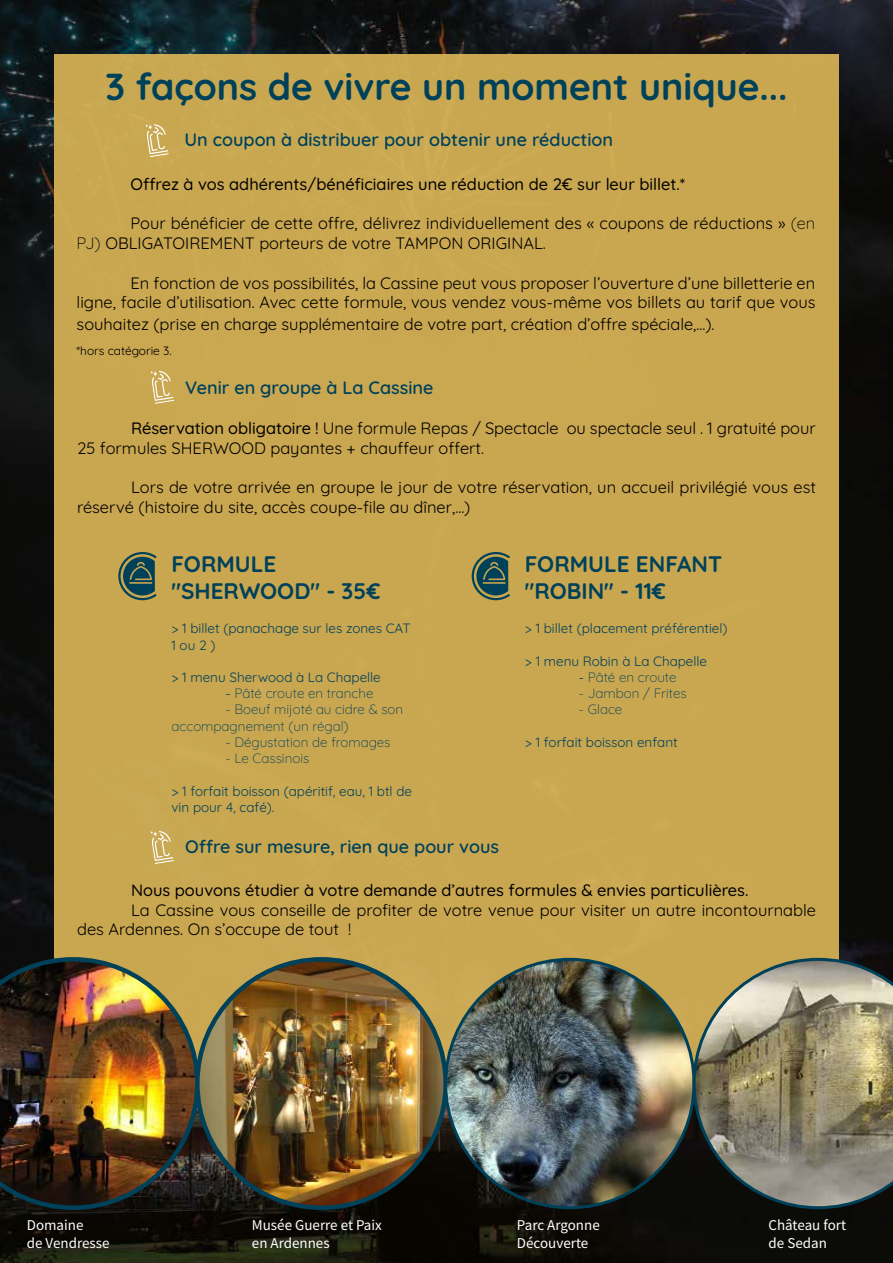
<style>
.page{position:relative;width:893px;height:1263px;background:#fff}
.page>*{position:absolute;margin:0;border:0;box-sizing:border-box;transform-origin:0 0}
.t1{font:700 37.5px "Quicksand";color:#00415a}
.t2{font:700 22.5px/27px "Quicksand";color:#00415a}
.t3{font:600 18px "Quicksand";color:#00415a}
.t4{font:16.5px/19.8px "Quicksand";color:#000}
.t5{font:500 16.5px "Quicksand";color:#000}
.t6{font:15px/18px "Source Sans Pro";color:#fff}
.t7{font:13.5px/16.2px "Quicksand";color:#00415a}
.t8{font:300 13.5px/16.2px "Quicksand";color:#00415a}
.t9{font:12px "Quicksand";color:#000}
.s1{font-weight:300}
.s2{font-weight:500}
.s3{font-weight:400}
</style>
<div class="page">
<img style="left:0;top:0;width:893px;height:1263px">
<div style="left:54px;top:54px;width:785px;height:1035px;background:#c9a650"></div>
<img style="left:0;top:957px;width:200px;height:253px">
<img style="left:197px;top:959px;width:249px;height:249px;border-radius:124px">
<img style="left:446px;top:959px;width:248px;height:249px;border-radius:124px">
<svg style="left:692px;top:958px;width:201px;height:251px;background:#8a836a"></svg>
<svg style="left:146px;top:124px;width:23px;height:33px"></svg>
<svg style="left:151px;top:371px;width:23px;height:33px"></svg>
<svg style="left:151px;top:831px;width:23px;height:33px"></svg>
<svg style="left:118px;top:552px;width:39px;height:48px"></svg>
<svg style="left:472px;top:552px;width:38px;height:48px"></svg>
<h1 class="t1" style="left:105px;top:58px;width:683px">3 façons de vivre un moment unique...</h1>
<p class="t3" style="left:185px;top:126px;width:430px">Un coupon à distribuer pour obtenir une réduction</p>
<p class="t5" style="left:131px;top:171px;width:556px">Offrez à vos adhérents/bénéficiaires une réduction de 2€ sur leur billet.*</p>
<p class="t4" style="left:77px;top:212px;width:740px;text-indent:54px">Pour bénéficier de cette offre, délivrez individuellement des « coupons de réductions » <span class="s1">(en<br>PJ)</span> OBLIGATOIREMENT porteurs de votre TAMPON ORIGINAL.</p>
<p class="t4" style="left:77px;top:271px;width:740px;text-align:right">En fonction de vos possibilités, la Cassine peut vous proposer l’ouverture d’une billetterie en<br>ligne, facile d’utilisation. Avec cette formule, vous vendez vous-même vos billets au tarif que vous</p>
<p class="t4" style="left:77px;top:312px;width:639px">souhaitez (prise en charge supplémentaire de votre part, création d’offre spéciale,...).</p>
<p class="t9" style="left:77px;top:341px;width:97px">*hors catégorie 3.</p>
<p class="t3" style="left:185px;top:374px;width:250px">Venir en groupe à La Cassine</p>
<p class="t4" style="left:77px;top:416px;width:740px;text-indent:54px"><span class="s2">Réservation obligatoire !</span> Une formule Repas / Spectacle ou spectacle seul . 1 gratuité pour<br>25 formules SHERWOOD payantes + chauffeur offert.</p>
<p class="t4" style="left:77px;top:476px;width:740px;text-indent:54px">Lors de votre arrivée en groupe le jour de votre réservation, un accueil privilégié vous est réservé (histoire du site, accès coupe-file au dîner,...)</p>
<h2 class="t2" style="left:171px;top:548px;width:211px">FORMULE "SHERWOOD" - 35€</h2>
<p class="t7" style="left:171px;top:619px;width:241px">&gt; 1 billet (panachage sur les zones CAT<br>1ou2)</p>
<p class="t7" style="left:171px;top:668px;width:211px">&gt; 1 menu Sherwood à La Chapelle</p>
<p class="t8" style="left:225px;top:684px;width:150px"><span class="s3">-</span> Pâté croute en tranche</p>
<p class="t8" style="left:171px;top:700px;width:233px;text-indent:54px">- Boeuf mijoté au cidre &amp; son accompagnement (un régal)</p>
<p class="t8" style="left:225px;top:732px;width:166px">- Dégustation de fromages</p>
<p class="t8" style="left:225px;top:749px;width:86px">- Le Cassinois</p>
<p class="t7" style="left:171px;top:781px;width:242px">&gt; 1 forfait boisson (apéritif, eau, 1 btl de vin pour 4, café).</p>
<p class="t3" style="left:185px;top:832px;width:316px">Offre sur mesure, rien que pour vous</p>
<p class="t5" style="left:131px;top:877px;width:619px">Nous pouvons étudier à votre demande d’autres formules &amp; envies particulières.</p>
<p class="t4" style="left:77px;top:898px;width:740px;text-indent:54px">La Cassine vous conseille de profiter de votre venue pour visiter un autre incontournable des Ardennes. On s’occupe de tout !</p>
<h2 class="t2" style="left:525px;top:548px;width:199px">FORMULE ENFANT "ROBIN" - 11€</h2>
<p class="t7" style="left:525px;top:619px;width:204px">&gt; 1 billet (placement préférentiel)</p>
<p class="t7" style="left:525px;top:651px;width:184px">&gt; 1 menu Robin à La Chapelle</p>
<p class="t8" style="left:579px;top:668px;width:99px"><span class="s3">-</span> Pâté en croute</p>
<p class="t8" style="left:579px;top:684px;width:109px">- Jambon / Frites</p>
<p class="t8" style="left:579px;top:700px;width:45px">- Glace</p>
<p class="t7" style="left:525px;top:732px;width:154px">&gt; 1 forfait boisson enfant</p>
<p class="t6" style="left:27px;top:1216px;width:84px">Domaine<br>de Vendresse</p>
<p class="t6" style="left:252px;top:1216px;width:131px">Musée Guerre et Paix en Ardennes</p>
<p class="t6" style="left:517px;top:1216px;width:84px">Parc Argonne<br>Découverte</p>
<p class="t6" style="left:769px;top:1216px;width:79px">Château fort de Sedan</p>
</div>
